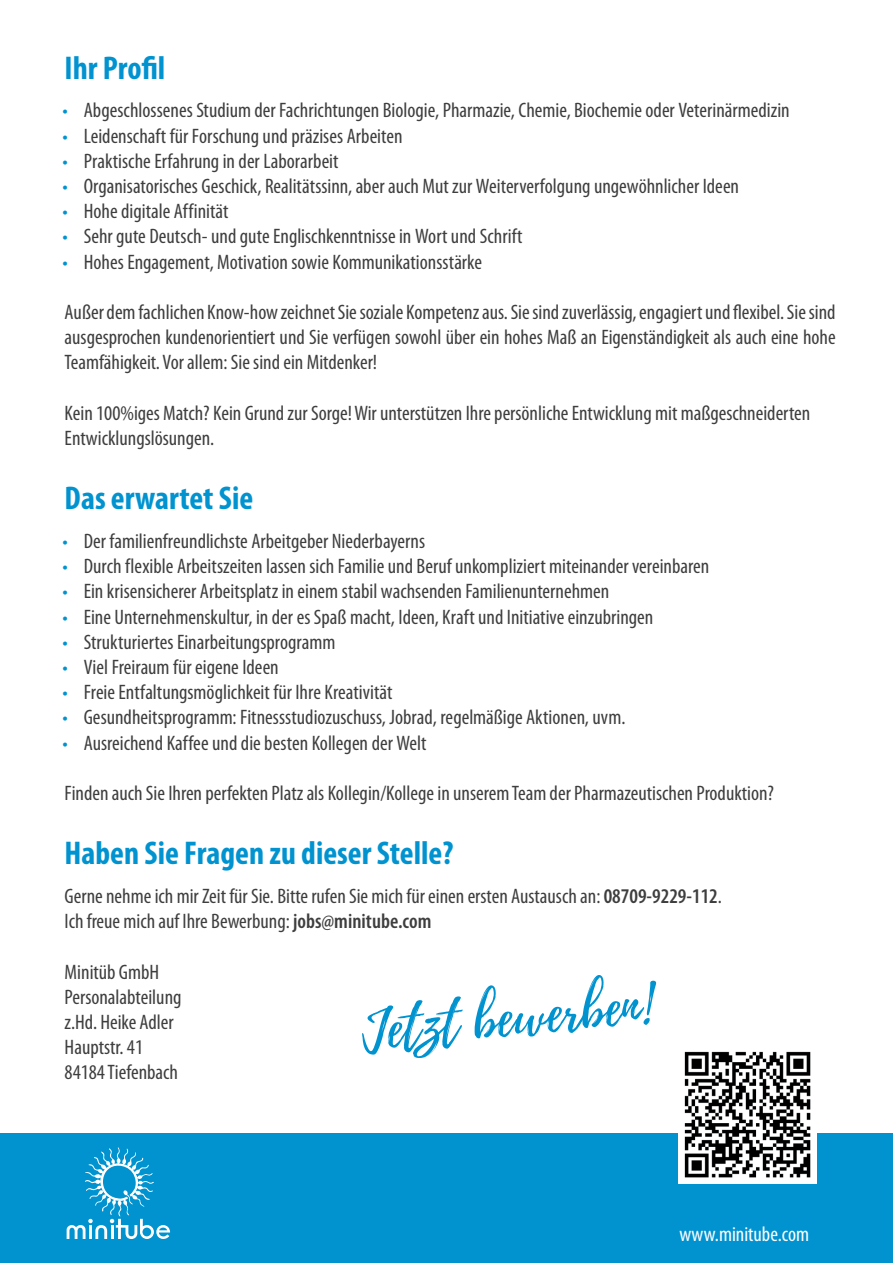
<style>
.page{position:relative;width:893px;height:1263px;background:#fff}
.page>*{position:absolute;margin:0;border:0;box-sizing:border-box;transform-origin:0 0}
.t1{font:54px "Playlist Script";color:#0093d0}
.t2{font:700 condensed 33px "Myriad Pro";color:#0093d0}
.t3{font:condensed 21px/25.2px "Myriad Pro";color:#3e3e3f}
.t4{font:condensed 21px "Myriad Pro";color:#fff}
.s1{color:#0093d0}
.s2{font-weight:600}
</style>
<div class="page">
<div style="left:0;top:1133px;width:893px;height:130px;background:#0093d0"></div>
<svg style="left:67px;top:1147px;width:103px;height:92px"></svg>
<img style="left:679px;top:1051px;width:137px;height:132px">
<h2 class="t2" style="left:65px;top:47px;width:102px">Ihr Profil</h2>
<p class="t3" style="left:63px;top:98px;width:729px"><span class="s1">•</span> Abgeschlossenes Studium der Fachrichtungen Biologie, Pharmazie, Chemie, Biochemie oder Veterinärmedizin</p>
<p class="t3" style="left:63px;top:123px;width:342px"><span class="s1">•</span> Leidenschaft für Forschung und präzises Arbeiten</p>
<p class="t3" style="left:63px;top:148px;width:278px"><span class="s1">•</span> Praktische Erfahrung in der Laborarbeit</p>
<p class="t3" style="left:63px;top:173px;width:678px"><span class="s1">•</span> Organisatorisches Geschick, Realitätssinn, aber auch Mut zur Weiterverfolgung ungewöhnlicher Ideen</p>
<p class="t3" style="left:63px;top:198px;width:168px"><span class="s1">•</span> Hohe digitale Affinität</p>
<p class="t3" style="left:63px;top:224px;width:461px"><span class="s1">•</span> Sehr gute Deutsch- und gute Englischkenntnisse in Wort und Schrift</p>
<p class="t3" style="left:63px;top:249px;width:421px"><span class="s1">•</span> Hohes Engagement, Motivation sowie Kommunikationsstärke</p>
<p class="t3" style="left:65px;top:299px;width:772px;text-align:justify">Außer dem fachlichen Know-how zeichnet Sie soziale Kompetenz aus. Sie sind zuverlässig, engagiert und flexibel. Sie sind ausgesprochen kundenorientiert und Sie verfügen sowohl über ein hohes Maß an Eigenständigkeit als auch eine hohe Teamfähigkeit. Vor allem: Sie sind ein Mitdenker!</p>
<p class="t3" style="left:65px;top:400px;width:747px">Kein 100%iges Match? Kein Grund zur Sorge! Wir unterstützen Ihre persönliche Entwicklung mit maßgeschneiderten<br>Entwicklungslösungen.</p>
<h2 class="t2" style="left:65px;top:478px;width:190px">Das erwartet Sie</h2>
<p class="t3" style="left:63px;top:528px;width:364px"><span class="s1">•</span> Der familienfreundlichste Arbeitgeber Niederbayerns</p>
<p class="t3" style="left:63px;top:553px;width:648px"><span class="s1">•</span> Durch flexible Arbeitszeiten lassen sich Familie und Beruf unkompliziert miteinander vereinbaren</p>
<p class="t3" style="left:63px;top:579px;width:548px"><span class="s1">•</span> Ein krisensicherer Arbeitsplatz in einem stabil wachsenden Familienunternehmen</p>
<p class="t3" style="left:63px;top:604px;width:592px"><span class="s1">•</span> Eine Unternehmenskultur, in der es Spaß macht, Ideen, Kraft und Initiative einzubringen</p>
<p class="t3" style="left:63px;top:629px;width:274px"><span class="s1">•</span> Strukturiertes Einarbeitungsprogramm</p>
<p class="t3" style="left:63px;top:654px;width:218px"><span class="s1">•</span> Viel Freiraum für eigene Ideen</p>
<p class="t3" style="left:63px;top:679px;width:332px"><span class="s1">•</span> Freie Entfaltungsmöglichkeit für Ihre Kreativität</p>
<p class="t3" style="left:63px;top:705px;width:564px"><span class="s1">•</span> Gesundheitsprogramm: Fitnessstudiozuschuss, Jobrad, regelmäßige Aktionen, uvm.</p>
<p class="t3" style="left:63px;top:730px;width:366px"><span class="s1">•</span> Ausreichend Kaffee und die besten Kollegen der Welt</p>
<p class="t3" style="left:65px;top:780px;width:711px">Finden auch Sie Ihren perfekten Platz als Kollegin/Kollege in unserem Team der Pharmazeutischen Produktion?</p>
<h2 class="t2" style="left:65px;top:833px;width:390px">Haben Sie Fragen zu dieser Stelle?</h2>
<p class="t3" style="left:65px;top:883px;width:659px">Gerne nehme ich mir Zeit für Sie. Bitte rufen Sie mich für einen ersten Austausch an: <span class="s2">08709-9229-112</span>.<br>Ich freue mich auf Ihre Bewerbung: <span class="s2">jobs@minitube.com</span></p>
<p class="t3" style="left:65px;top:959px;width:118px">Minitüb GmbH<br>Personalabteilung z.Hd. Heike Adler<br>Hauptstr. 41<br>84184 Tiefenbach</p>
<h1 class="t1" style="left:358px;top:991px;width:293px;rotate:-5deg">Jetzt bewerben!</h1>
<p class="t4" style="left:679px;top:1221px;width:131px">www.minitube.com</p>
</div>
